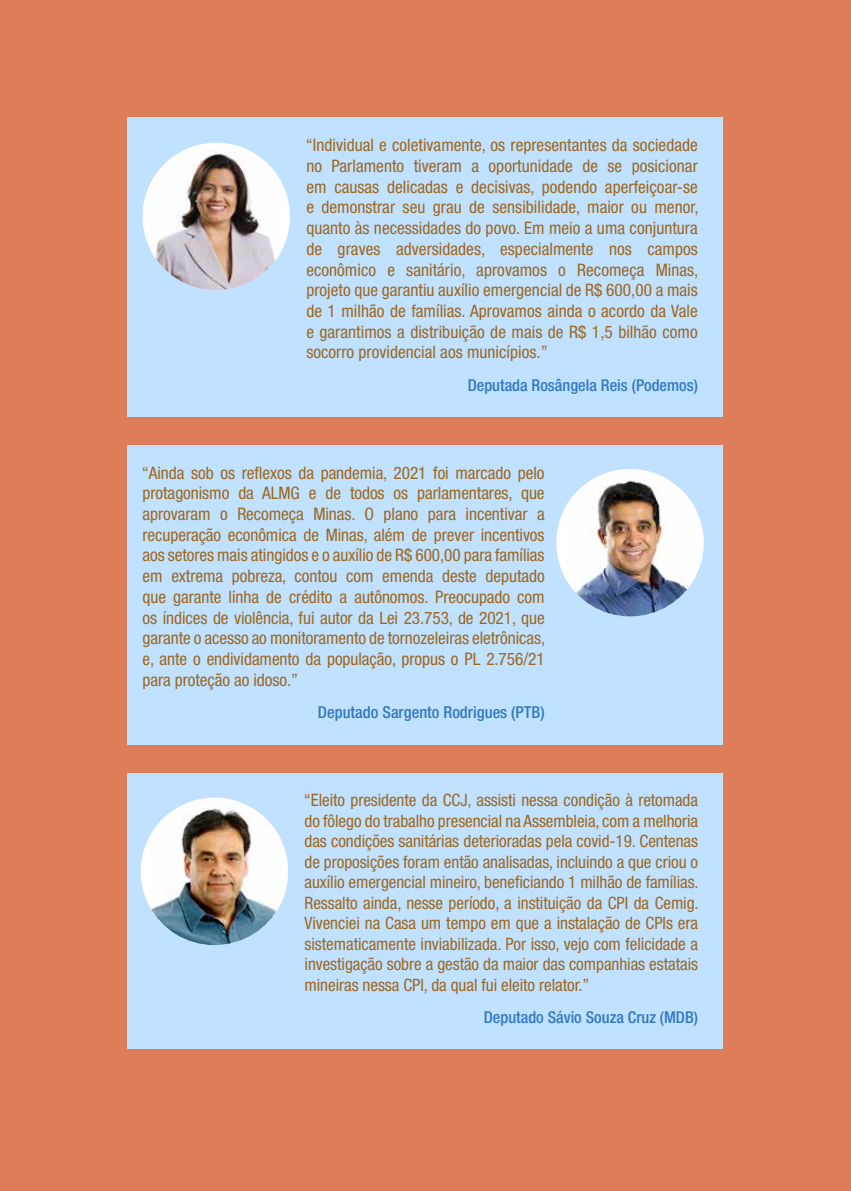
<style>
.page{position:relative;width:851px;height:1191px;background:#fff}
.page>*{position:absolute;margin:0;border:0;box-sizing:border-box;transform-origin:0 0}
.t1{font:condensed 17.25px/20.7px "Helvetica Neue LT Std";color:#9d671e;text-align:justify}
.t2{font:condensed 17.1px/20.5px "Helvetica Neue LT Std";letter-spacing:-.005em;color:#9d671e;text-align:justify}
.t3{font:500 condensed 16.5px "Helvetica Neue LT Std";color:#3279be}
.t4{font:500 condensed 16.35px "Helvetica Neue LT Std";color:#3279be}
</style>
<div class="page">
<div style="left:0;top:0;width:850px;height:1191px;background:#dd7d5a"></div>
<div style="left:128px;top:118px;width:595px;height:271px;background:#c0e1ff"></div>
<div style="left:128px;top:358px;width:595px;height:58px;background:#c0e1ff"></div>
<div style="left:128px;top:445px;width:595px;height:271px;background:#c0e1ff"></div>
<div style="left:128px;top:685px;width:595px;height:59px;background:#c0e1ff"></div>
<div style="left:128px;top:773px;width:595px;height:248px;background:#c0e1ff"></div>
<div style="left:128px;top:990px;width:595px;height:58px;background:#c0e1ff"></div>
<div style="left:142px;top:143px;width:148px;height:147px;background:#fff;border-radius:50%"></div>
<img style="left:151px;top:143px;width:131px;height:147px">
<div style="left:556px;top:469px;width:147px;height:147px;background:#fff;border-radius:50%"></div>
<img style="left:564px;top:469px;width:131px;height:147px">
<div style="left:141px;top:797px;width:147px;height:148px;background:#fff;border-radius:50%"></div>
<img style="left:149px;top:797px;width:131px;height:148px">
<p class="t1" style="left:306px;top:135px;width:394px">“Individual e coletivamente, os representantes da sociedade no Parlamento tiveram a oportunidade de se posicionar em causas delicadas e decisivas, podendo aperfeiçoar-se e demonstrar seu grau de sensibilidade, maior ou menor, quanto às necessidades do povo. Em meio a uma conjuntura de graves adversidades, especialmente nos campos econômico e sanitário, aprovamos o Recomeça Minas, projeto que garantiu auxílio emergencial de R$ 600,00 a mais de 1 milhão de famílias. Aprovamos ainda o acordo da Vale e garantimos a distribuição de mais de R$ 1,5 bilhão como socorro providencial aos municípios.”</p>
<p class="t4" style="left:467px;top:375px;width:232px">Deputada Rosângela Reis (Podemos)</p>
<p class="t1" style="left:142px;top:462px;width:405px">“Ainda sob os reflexos da pandemia, 2021 foi marcado pelo protagonismo da ALMG e de todos os parlamentares, que aprovaram o Recomeça Minas. O plano para incentivar a recuperação econômica de Minas, além de prever incentivos aos setores mais atingidos e o auxílio de R$ 600,00 para famílias em extrema pobreza, contou com emenda deste deputado que garante linha de crédito a autônomos. Preocupado com os índices de violência, fui autor da Lei 23.753, de 2021, que garante o acesso ao monitoramento de tornozeleiras eletrônicas, e, ante o endividamento da população, propus o PL 2.756/21 para proteção ao idoso.”</p>
<p class="t3" style="left:318px;top:702px;width:228px">Deputado Sargento Rodrigues (PTB)</p>
<p class="t2" style="left:304px;top:790px;width:396px">“Eleito presidente da CCJ, assisti nessa condição à retomada do fôlego do trabalho presencial na Assembleia, com a melhoria das condições sanitárias deterioradas pela covid-19. Centenas de proposições foram então analisadas, incluindo a que criou o auxílio emergencial mineiro, beneficiando 1 milhão de famílias.<br>Ressalto ainda, nesse período, a instituição da CPI da Cemig.<br>Vivenciei na Casa um tempo em que a instalação de CPIs era sistematicamente inviabilizada. Por isso, vejo com felicidade a investigação sobre a gestão da maior das companhias estatais mineiras nessa CPI, da qual fui eleito relator.”</p>
<p class="t4" style="left:484px;top:1007px;width:216px">Deputado Sávio Souza Cruz (MDB)</p>
</div>
